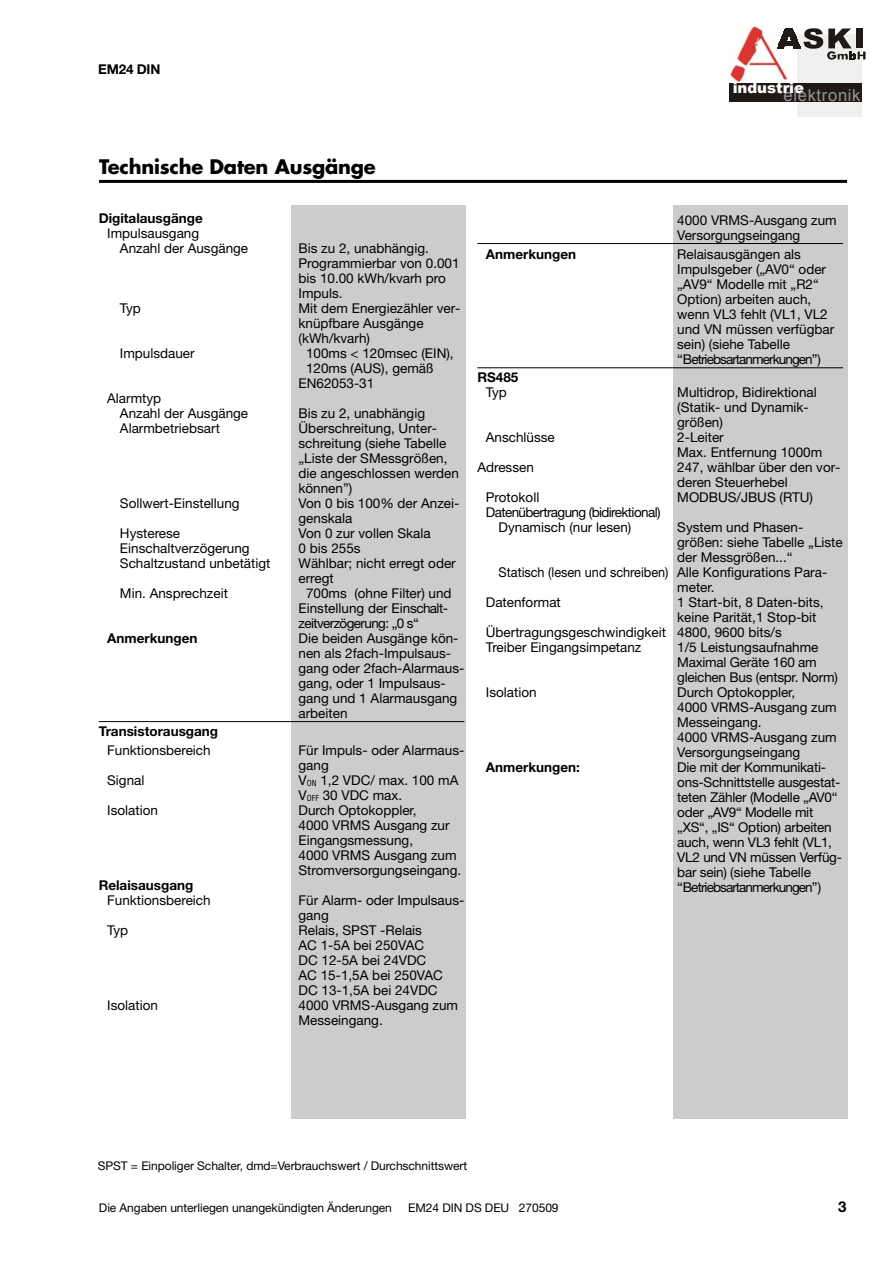
<style>
.page{position:relative;width:893px;height:1263px;background:#fff}
.page>*{position:absolute;margin:0;border:0;box-sizing:border-box;transform-origin:0 0}
.t1{font:700 19.5px "Futura";letter-spacing:-.01em;color:#000}
.t2{font:16.5px "Arial";letter-spacing:.045em;color:#969595}
.t3{font:700 15px "Helvetica Neue";color:#000}
.t4{font:900 14.85px "Arial";color:#fff}
.t5{font:13.5px/15px "Helvetica Neue";color:#000}
.t6{font:700 13.5px "Helvetica Neue";color:#000}
.t7{font:13.5px/15px "Helvetica Neue";letter-spacing:-.045em;color:#000}
.t8{font:13.5px "Helvetica Neue";color:#000;scale:.94 1}
.t9{font:12px "Helvetica Neue";letter-spacing:-.005em;color:#000}
</style>
<div class="page">
<div style="left:291px;top:205px;width:175px;height:913px;background:#ccc"></div>
<div style="left:673px;top:205px;width:174px;height:914px;background:#ccc"></div>
<hr style="left:477px;top:243px;width:366px;height:1px;background:#000">
<hr style="left:477px;top:367px;width:366px;height:1px;background:#000">
<hr style="left:99px;top:721px;width:365px;height:1px;background:#000">
<hr style="left:99px;top:180px;width:748px;height:3px;background:#000">
<img style="left:729px;top:25px;width:59px;height:57px">
<div style="left:797px;top:34px;width:65px;height:82px;background:#f0f0ef"></div>
<svg style="left:777px;top:28px;width:88px;height:33px"></svg>
<div style="left:729px;top:83px;width:133px;height:19px;background:#1f1a17"></div>
<p class="t6" style="left:98px;top:64px;width:64px">EM24 DIN</p>
<p class="t4" style="left:733px;top:77px;width:73px">industrie</p>
<p class="t2" style="left:784px;top:86px;width:78px">elektronik</p>
<h1 class="t1" style="left:99px;top:157px;width:278px">Technische Daten Ausgänge</h1>
<p class="t6" style="left:99px;top:213px;width:106px">Digitalausgänge</p>
<p class="t5" style="left:120px;top:227px;width:130px;text-indent:-13px">Impulsausgang<br>Anzahl der Ausgänge</p>
<p class="t5" style="left:299px;top:242px;width:163px">Bis zu 2, unabhängig.<br>Programmierbar von 0.001 bis 10.00 kWh/kvarh pro<br>Impuls.</p>
<p class="t5" style="left:120px;top:302px;width:23px">Typ</p>
<p class="t5" style="left:299px;top:302px;width:163px">Mit dem Energiezähler ver&shy;knüpfbare Ausgänge (kWh/kvarh)</p>
<p class="t5" style="left:120px;top:347px;width:76px">Impulsdauer</p>
<p class="t5" style="left:306px;top:347px;width:149px">100ms &lt; 120msec (EIN),</p>
<p class="t5" style="left:306px;top:362px;width:129px">120ms (AUS), gemäß</p>
<p class="t5" style="left:299px;top:377px;width:77px">EN62053-31</p>
<p class="t5" style="left:120px;top:392px;width:130px;text-indent:-13px">Alarmtyp<br>Anzahl der Ausgänge</p>
<p class="t5" style="left:299px;top:407px;width:128px">Bis zu 2, unabhängig</p>
<p class="t5" style="left:120px;top:422px;width:102px">Alarmbetriebsart</p>
<p class="t5" style="left:299px;top:422px;width:162px">Überschreitung, Unter&shy;schreitung (siehe Tabelle „Liste der SMessgrößen, die angeschlossen werden können”)</p>
<p class="t5" style="left:120px;top:497px;width:121px">Sollwert-Einstellung</p>
<p class="t5" style="left:299px;top:497px;width:162px">Von 0 bis 100% der Anzei&shy;genskala</p>
<p class="t5" style="left:120px;top:527px;width:62px">Hysterese</p>
<p class="t5" style="left:299px;top:527px;width:134px">Von 0 zur vollen Skala</p>
<p class="t5" style="left:120px;top:542px;width:131px">Einschaltverzögerung</p>
<p class="t5" style="left:299px;top:542px;width:64px">0 bis 255s</p>
<p class="t5" style="left:120px;top:557px;width:152px">Schaltzustand unbetätigt</p>
<p class="t5" style="left:299px;top:557px;width:159px">Wählbar; nicht erregt oder erregt</p>
<p class="t5" style="left:120px;top:587px;width:110px">Min. Ansprechzeit</p>
<p class="t5" style="left:299px;top:587px;width:155px;text-indent:8px">700ms (ohne Filter) und<br>Einstellung der Einschalt&shy;zeitverzögerung: „0 s“</p>
<p class="t6" style="left:107px;top:633px;width:92px">Anmerkungen</p>
<p class="t5" style="left:299px;top:632px;width:167px">Die beiden Ausgänge kön&shy;nen als 2fach-Impulsaus&shy;gang oder 2fach-Alarmaus&shy;gang, oder 1 Impulsaus&shy;gang und 1 Alarmausgang arbeiten</p>
<p class="t6" style="left:99px;top:726px;width:121px">Transistorausgang</p>
<p class="t5" style="left:107px;top:744px;width:105px">Funktionsbereich</p>
<p class="t5" style="left:299px;top:744px;width:167px">Für Impuls- oder Alarmaus&shy;gang</p>
<p class="t5" style="left:107px;top:774px;width:39px">Signal</p>
<p class="t5" style="left:299px;top:774px;width:161px">V<sub>ON</sub> 1,2 VDC/ max. 100 mA<br>V<sub>OFF</sub> 30 VDC max.</p>
<p class="t5" style="left:107px;top:804px;width:52px">Isolation</p>
<p class="t5" style="left:299px;top:804px;width:164px">Durch Optokoppler,<br>4000 VRMS Ausgang zur<br>Eingangsmessung,<br>4000 VRMS Ausgang zum<br>Stromversorgungseingang.</p>
<p class="t6" style="left:99px;top:880px;width:96px">Relaisausgang</p>
<p class="t5" style="left:107px;top:894px;width:105px">Funktionsbereich</p>
<p class="t5" style="left:299px;top:894px;width:167px">Für Alarm- oder Impulsaus&shy;gang</p>
<p class="t5" style="left:107px;top:924px;width:23px">Typ</p>
<p class="t5" style="left:299px;top:924px;width:146px">Relais, SPST -Relais<br>AC 1-5A bei 250VAC<br>DC 12-5A bei 24VDC<br>AC 15-1,5A bei 250VAC<br>DC 13-1,5A bei 24VDC</p>
<p class="t5" style="left:107px;top:999px;width:52px">Isolation</p>
<p class="t5" style="left:299px;top:999px;width:161px">4000 VRMS-Ausgang zum<br>Messeingang.</p>
<p class="t5" style="left:677px;top:214px;width:161px">4000 VRMS-Ausgang zum<br>Versorgungseingang</p>
<p class="t6" style="left:486px;top:249px;width:92px">Anmerkungen</p>
<p class="t5" style="left:677px;top:248px;width:159px">Relaisausgängen als<br>Impulsgeber („AV0“ oder „AV9“ Modelle mit „R2“<br>Option) arbeiten auch, wenn VL3 fehlt (VL1, VL2 und VN müssen verfügbar sein) (siehe Tabelle “Betriebsartanmerkungen”)</p>
<p class="t6" style="left:477px;top:373px;width:43px">RS485</p>
<p class="t5" style="left:486px;top:386px;width:23px">Typ</p>
<p class="t5" style="left:677px;top:386px;width:141px">Multidrop, Bidirektional (Statik- und Dynamik&shy;größen)</p>
<p class="t5" style="left:486px;top:431px;width:71px">Anschlüsse</p>
<p class="t5" style="left:677px;top:431px;width:147px">2-Leiter<br>Max. Entfernung 1000m</p>
<p class="t5" style="left:477px;top:461px;width:58px">Adressen</p>
<p class="t5" style="left:677px;top:461px;width:165px">247, wählbar über den vor&shy;deren Steuerhebel</p>
<p class="t5" style="left:486px;top:491px;width:55px">Protokoll</p>
<p class="t5" style="left:677px;top:491px;width:137px">MODBUS/JBUS (RTU)</p>
<p class="t7" style="left:499px;top:506px;width:163px;text-indent:-13px">Datenübertragung (bidirektional)<br>Dynamisch (nur lesen)</p>
<p class="t5" style="left:677px;top:521px;width:128px">System und Phasen-</p>
<p class="t5" style="left:677px;top:536px;width:167px">größen: siehe Tabelle „Liste</p>
<p class="t5" style="left:677px;top:551px;width:117px">der Messgrößen...“</p>
<p class="t8" style="left:499px;top:568px;width:351px">Statisch (lesen und schreiben) Alle Konfigurations Para-</p>
<p class="t5" style="left:677px;top:581px;width:39px">meter.</p>
<p class="t5" style="left:486px;top:596px;width:77px">Datenformat</p>
<p class="t5" style="left:677px;top:596px;width:148px">1 Start-bit, 8 Daten-bits,</p>
<p class="t5" style="left:677px;top:611px;width:141px">keine Parität,1 Stop-bit</p>
<p class="t5" style="left:486px;top:626px;width:297px">Übertragungsgeschwindigkeit 4800, 9600 bits/s</p>
<p class="t5" style="left:486px;top:641px;width:157px">Treiber Eingangsimpetanz</p>
<p class="t5" style="left:677px;top:641px;width:162px">1/5 Leistungsaufnahme<br>Maximal Geräte 160 am gleichen Bus (entspr. Norm)</p>
<p class="t5" style="left:486px;top:686px;width:52px">Isolation</p>
<p class="t5" style="left:677px;top:686px;width:161px">Durch Optokoppler,<br>4000 VRMS-Ausgang zum<br>Messeingang.<br>4000 VRMS-Ausgang zum<br>Versorgungseingang</p>
<p class="t6" style="left:486px;top:763px;width:96px">Anmerkungen:</p>
<p class="t5" style="left:677px;top:761px;width:166px">Die mit der Kommunikati&shy;ons-Schnittstelle ausgestat&shy;teten Zähler (Modelle „AV0“ oder „AV9“ Modelle mit „XS“, „IS“ Option) arbeiten auch, wenn VL3 fehlt (VL1,<br>VL2 und VN müssen Verfüg&shy;bar sein) (siehe Tabelle “Betriebsartanmerkungen”)</p>
<p class="t9" style="left:98px;top:1161px;width:371px">SPST = Einpoliger Schalter, dmd=Verbrauchswert / Durchschnittswert</p>
<p class="t9" style="left:99px;top:1203px;width:295px">Die Angaben unterliegen unangekündigten Änderungen</p>
<p class="t9" style="left:408px;top:1203px;width:152px">EM24 DIN DS DEU 270509</p>
<p class="t3" style="left:838px;top:1201px;width:10px">3</p>
</div>
